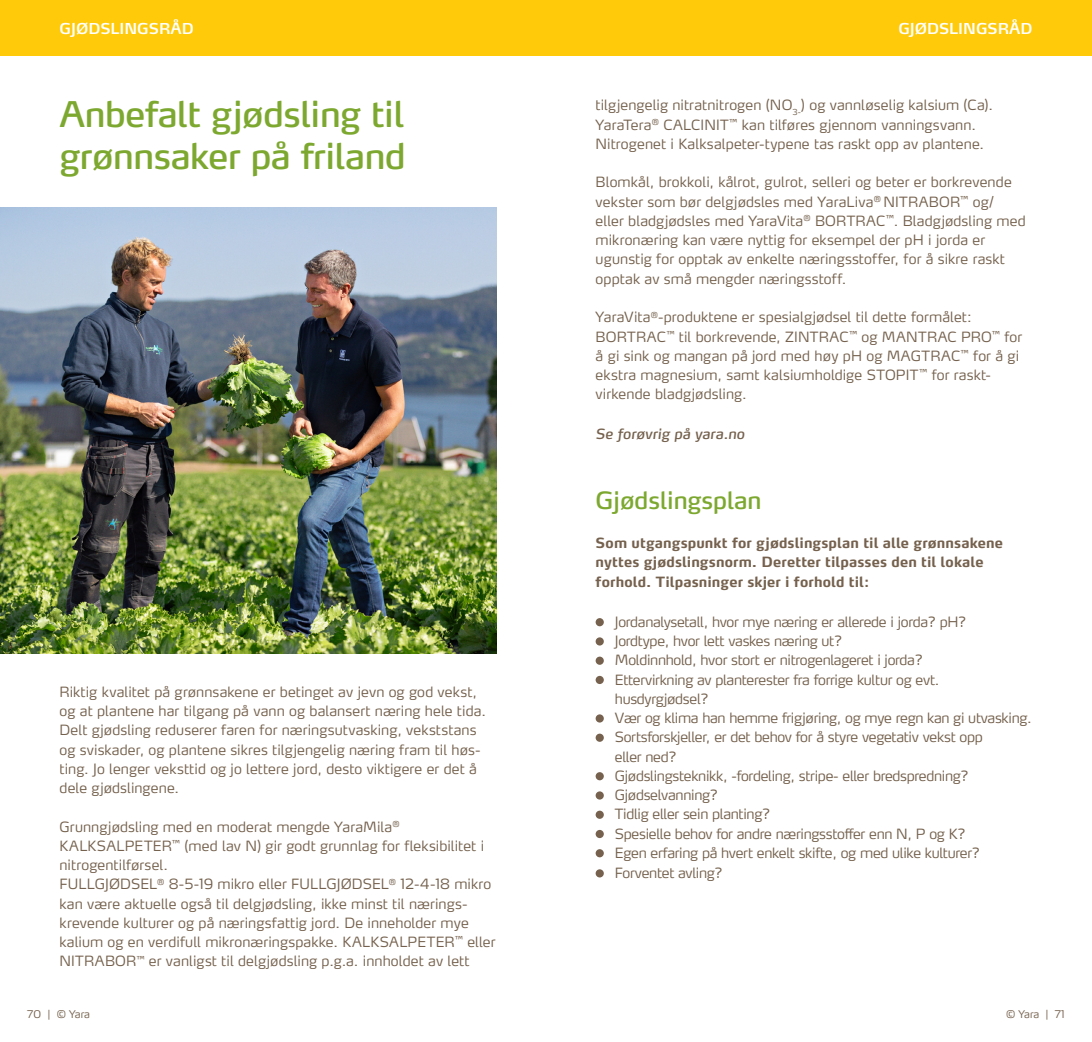
<style>
.page{position:relative;width:1092px;height:1042px;background:#fff}
.page>*{position:absolute;margin:0;border:0;box-sizing:border-box;transform-origin:0 0}
.t1{font:35px/42px "Yara Max LF";letter-spacing:-.01em;color:#7da830}
.t2{font:23.62px "Yara Max LF";color:#7da830}
.t3{font:600 14.88px "Yara Max LF";color:#fff}
.overskrift_artikkel{font:300 14px/19.2px "Yara Max LF";letter-spacing:.005em;color:#75614d}
.overskrift_artikkel-2{font:300 14px/19.2px "Yara Max LF";letter-spacing:-.02em;color:#75614d}
.t4{font:700 14px "Yara Max LF";letter-spacing:.01em;color:#75614d}
.t5{font:italic 14px "Yara Max LF";letter-spacing:.01em;color:#75614d}
.t6{font:300 10.5px "Yara Max LF";letter-spacing:-.005em;color:#75614d}
</style>
<div class="page">
<div style="left:546px;top:0;width:545px;height:55px;background:#feca0a"></div>
<div style="left:0;top:0;width:546px;height:55px;background:#feca0a"></div>
<div style="left:595px;top:618px;width:8px;height:8px;background:#75614d;border-radius:50%"></div>
<div style="left:595px;top:637px;width:8px;height:8px;background:#75614d;border-radius:50%"></div>
<div style="left:595px;top:656px;width:8px;height:9px;background:#75614d;border-radius:50%"></div>
<div style="left:595px;top:676px;width:8px;height:8px;background:#75614d;border-radius:50%"></div>
<div style="left:595px;top:714px;width:8px;height:8px;background:#75614d;border-radius:50%"></div>
<div style="left:595px;top:733px;width:8px;height:9px;background:#75614d;border-radius:50%"></div>
<div style="left:595px;top:772px;width:8px;height:8px;background:#75614d;border-radius:50%"></div>
<div style="left:595px;top:791px;width:8px;height:8px;background:#75614d;border-radius:50%"></div>
<div style="left:595px;top:810px;width:8px;height:9px;background:#75614d;border-radius:50%"></div>
<div style="left:595px;top:830px;width:8px;height:8px;background:#75614d;border-radius:50%"></div>
<div style="left:595px;top:849px;width:8px;height:8px;background:#75614d;border-radius:50%"></div>
<div style="left:595px;top:869px;width:8px;height:8px;background:#75614d;border-radius:50%"></div>
<img style="left:0;top:207px;width:496px;height:447px">
<p class="t3" style="left:60px;top:19px;width:136px">GJØDSLINGSRÅD</p>
<p class="t3" style="left:898px;top:19px;width:136px">GJØDSLINGSRÅD</p>
<p class="t1" style="left:60px;top:93px;width:347px">Anbefalt gjødsling til grønnsaker på friland</p>
<p class="overskrift_artikkel" style="left:595px;top:95px;width:399px">tilgjengelig nitratnitrogen (NO<sub>3-</sub>) og vannløselig kalsium (Ca).</p>
<p class="overskrift_artikkel" style="left:595px;top:115px;width:382px">YaraTera<sup>®</sup> CALCINIT<sup>™</sup> kan tilføres gjennom vanningsvann.</p>
<p class="overskrift_artikkel" style="left:595px;top:134px;width:390px">Nitrogenet i Kalksalpeter-typene tas raskt opp av plantene.</p>
<p class="overskrift_artikkel" style="left:595px;top:172px;width:417px">Blomkål, brokkoli, kålrot, gulrot, selleri og beter er borkrevende</p>
<p class="overskrift_artikkel" style="left:595px;top:192px;width:400px">vekster som bør delgjødsles med YaraLiva<sup>®</sup> NITRABOR<sup>™</sup> og/</p>
<p class="overskrift_artikkel" style="left:595px;top:211px;width:431px">eller bladgjødsles med YaraVita<sup>®</sup> BORTRAC<sup>™</sup>. Bladgjødsling med mikronæring kan være nyttig for eksempel der pH i jorda er</p>
<p class="overskrift_artikkel" style="left:595px;top:249px;width:411px">ugunstig for opptak av enkelte næringsstoffer, for å sikre raskt opptak av små mengder næringsstoff.</p>
<p class="overskrift_artikkel" style="left:595px;top:307px;width:377px">YaraVita<sup>®</sup>-produktene er spesialgjødsel til dette formålet:</p>
<p class="overskrift_artikkel" style="left:595px;top:326px;width:428px">BORTRAC<sup>™</sup> til borkrevende, ZINTRAC<sup>™</sup> og MANTRAC PRO<sup>™</sup> for å gi sink og mangan på jord med høy pH og MAGTRAC<sup>™</sup> for å gi ekstra magnesium, samt kalsiumholdige STOPIT<sup>™</sup> for raskt-</p>
<p class="overskrift_artikkel" style="left:595px;top:384px;width:152px">virkende bladgjødsling.</p>
<p class="t5" style="left:595px;top:425px;width:150px">Se forøvrig på yara.no</p>
<p class="overskrift_artikkel" style="left:60px;top:682px;width:428px">Riktig kvalitet på grønnsakene er betinget av jevn og god vekst, og at plantene har tilgang på vann og balansert næring hele tida.<br>Delt gjødsling reduserer faren for næringsutvasking, vekststans og sviskader, og plantene sikres tilgjengelig næring fram til høs&shy;ting. Jo lenger veksttid og jo lettere jord, desto viktigere er det å dele gjødslingene.</p>
<p class="overskrift_artikkel" style="left:60px;top:816px;width:341px">Grunngjødsling med en moderat mengde YaraMila<sup>®</sup></p>
<p class="overskrift_artikkel" style="left:60px;top:836px;width:426px">KALKSALPETER<sup>™</sup> (med lav N) gir godt grunnlag for fleksibilitet i nitrogentilførsel.</p>
<p class="overskrift_artikkel" style="left:60px;top:874px;width:437px">FULLGJØDSEL<sup>®</sup> 8-5-19 mikro eller FULLGJØDSEL<sup>®</sup> 12-4-18 mikro kan være aktuelle også til delgjødsling, ikke minst til nærings&shy;krevende kulturer og på næringsfattig jord. De inneholder mye kalium og en verdifull mikronæringspakke. KALKSALPETER<sup>™</sup> eller NITRABOR<sup>™</sup> er vanligst til delgjødsling p.g.a. innholdet av lett</p>
<p class="t2" style="left:595px;top:485px;width:167px">Gjødslingsplan</p>
<p class="t4" style="left:595px;top:534px;width:409px">Som utgangspunkt for gjødslingsplan til alle grønnsakene</p>
<p class="t4" style="left:595px;top:553px;width:389px">nyttes gjødslingsnorm. Deretter tilpasses den til lokale</p>
<p class="t4" style="left:595px;top:573px;width:275px">forhold. Tilpasninger skjer i forhold til:</p>
<p class="overskrift_artikkel-2" style="left:615px;top:612px;width:353px">Jordanalysetall, hvor mye næring er allerede i jorda? pH?</p>
<p class="overskrift_artikkel-2" style="left:615px;top:631px;width:229px">Jordtype, hvor lett vaskes næring ut?</p>
<p class="overskrift_artikkel-2" style="left:615px;top:650px;width:309px">Moldinnhold, hvor stort er nitrogenlageret i jorda?</p>
<p class="overskrift_artikkel-2" style="left:615px;top:669px;width:326px">Ettervirkning av planterester fra forrige kultur og evt.</p>
<p class="overskrift_artikkel-2" style="left:615px;top:689px;width:95px">husdyrgjødsel?</p>
<p class="overskrift_artikkel-2" style="left:615px;top:707px;width:418px">Vær og klima han hemme frigjøring, og mye regn kan gi utvasking.</p>
<p class="overskrift_artikkel-2" style="left:615px;top:727px;width:369px">Sortsforskjeller, er det behov for å styre vegetativ vekst opp eller ned?</p>
<p class="overskrift_artikkel-2" style="left:615px;top:766px;width:355px">Gjødslingsteknikk, -fordeling, stripe- eller bredspredning?</p>
<p class="overskrift_artikkel-2" style="left:615px;top:785px;width:105px">Gjødselvanning?</p>
<p class="overskrift_artikkel-2" style="left:615px;top:804px;width:157px">Tidlig eller sein planting?</p>
<p class="overskrift_artikkel-2" style="left:615px;top:823px;width:352px">Spesielle behov for andre næringsstoffer enn N, P og K?</p>
<p class="overskrift_artikkel-2" style="left:615px;top:843px;width:366px">Egen erfaring på hvert enkelt skifte, og med ulike kulturer?</p>
<p class="overskrift_artikkel-2" style="left:615px;top:863px;width:109px">Forventet avling?</p>
<p class="t6" style="left:27px;top:1007px;width:64px">70 | © Yara</p>
<p class="t6" style="left:1006px;top:1007px;width:60px">© Yara | 71</p>
</div>
